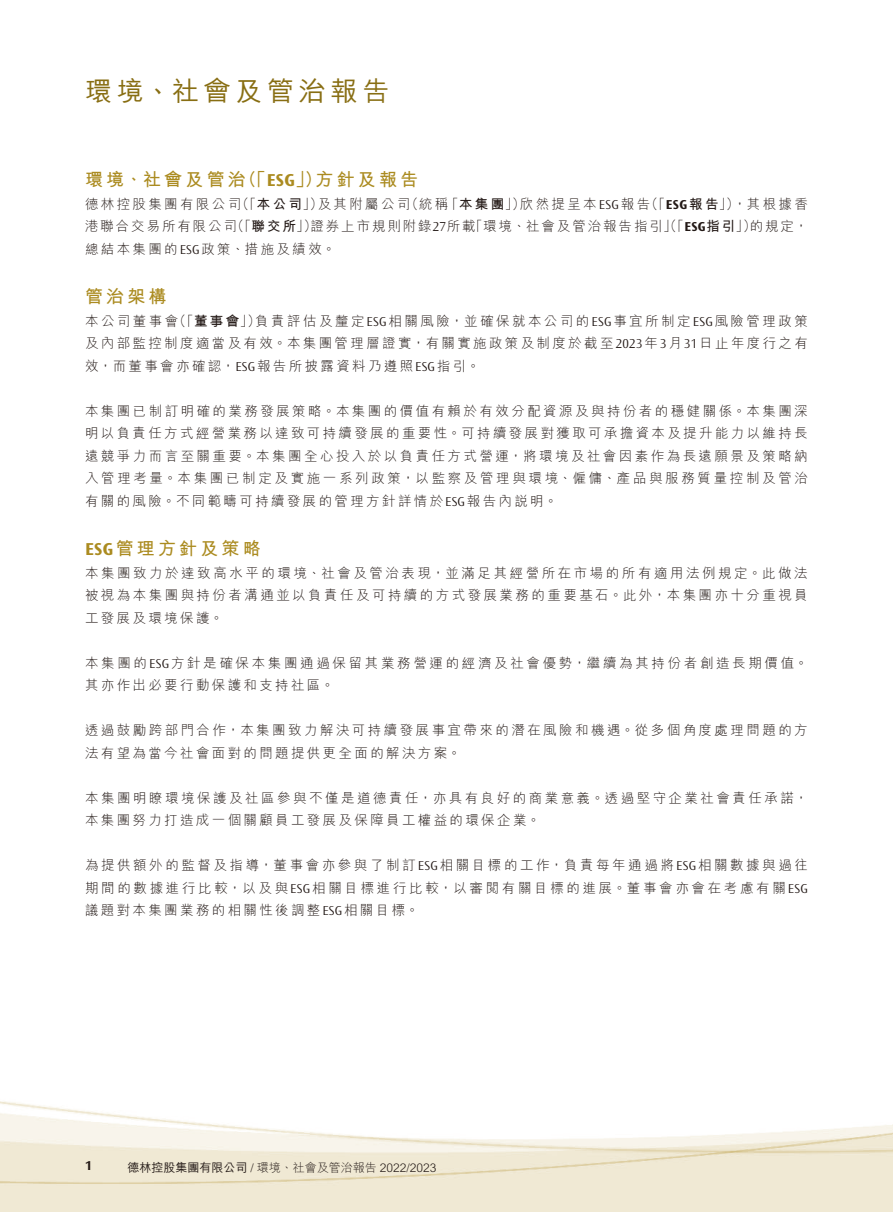
<style>
.page{position:relative;width:893px;height:1212px;background:#fff}
.page>*{position:absolute;margin:0;border:0;box-sizing:border-box;transform-origin:0 0}
.t1{font:500 27px "M Hei HK";letter-spacing:.175em;color:#886e13}
.t2{font:700 18px "M Hei HK";letter-spacing:.175em;color:#ab8b20}
.t3{font:300 13.5px/22.5px "M Hei HK";letter-spacing:.175em;color:#231916}
.t4{font:300 13.5px/22.5px "M Hei HK";letter-spacing:.195em;color:#231916}
.t5{font:300 13.5px "M Hei HK";letter-spacing:.14em;color:#231916}
.t6{font:700 13.5px "Ocean Sans Std";color:#231916}
.t7{font:300 12px "M Hei HK";color:#231916}
.s1{font-family:"Ocean Sans Std"}
.s2{font-weight:700}
.s3{font-family:"Ocean Sans Std";font-weight:700}
.s4{font-weight:500}
</style>
<div class="page">
<h1 class="t1" style="left:85px;top:72px;width:306px">環境、社會及管治報告</h1>
<h2 class="t2" style="left:85px;top:166px;width:162px">環境、社會及管治</h2>
<h2 class="t2" style="left:315px;top:166px;width:104px">方針及報告</h2>
<h2 class="t2" style="left:239px;top:166px;width:85px">（「<span class="s1">ESG</span>」）</h2>
<p class="t3" style="left:236px;top:192px;width:89px">（「<span class="s2">本公司</span>」）</p>
<p class="t3" style="left:405px;top:192px;width:45px">（統稱</p>
<p class="t3" style="left:445px;top:192px;width:82px">「<span class="s2">本集團</span>」）</p>
<p class="t3" style="left:645px;top:192px;width:96px">（「<span class="s3">ESG</span><span class="s2">報告</span>」）</p>
<p class="t3" style="left:318px;top:192px;width:94px">及其附屬公司</p>
<p class="t3" style="left:520px;top:192px;width:132px">欣然提呈本<span class="s1">ESG</span>報告</p>
<p class="t3" style="left:85px;top:192px;width:158px">德林控股集團有限公司</p>
<p class="t3" style="left:733px;top:192px;width:76px">，其根據香</p>
<p class="t3" style="left:231px;top:215px;width:88px">（「<span class="s2">聯交所</span>」）</p>
<p class="t5" style="left:469px;top:219px;width:288px">「環境、社會及管治報告指引」（「<span class="s3">ESG</span><span class="s2">指引</span>」）</p>
<p class="t5" style="left:310px;top:219px;width:167px">證券上市規則附錄<span class="s1">27</span>所載</p>
<p class="t3" style="left:85px;top:215px;width:252px">港聯合交易所有限公司<br>總結本集團的<span class="s1">ESG</span>政策、措施及績效。</p>
<h2 class="t2" style="left:85px;top:283px;width:83px">管治架構</h2>
<p class="t3" style="left:255px;top:309px;width:554px">負責評估及釐定<span class="s1">ESG</span>相關風險，並確保就本公司的<span class="s1">ESG</span>事宜所制定<span class="s1">ESG</span>風險管理政策</p>
<p class="t3" style="left:750px;top:215px;width:60px">的規定，</p>
<p class="t3" style="left:173px;top:309px;width:89px">（「<span class="s2">董事會</span>」）</p>
<p class="t3" style="left:85px;top:309px;width:724px">本公司董事會<br>及內部監控制度適當及有效。本集團管理層證實，有關實施政策及制度於截至<span class="s1">2023</span>年<span class="s1">3</span>月<span class="s1">31</span>日止年度行之有效，而董事會亦確認，<span class="s1">ESG</span>報告所披露資料乃遵照<span class="s1">ESG</span>指引。</p>
<p class="t3" style="left:85px;top:399px;width:724px;text-align:justify">本集團已制訂明確的業務發展策略。本集團的價值有賴於有效分配資源及與持份者的穩健關係。本集團深明以負責任方式經營業務以達致可持續發展的重要性。可持續發展對獲取可承擔資本及提升能力以維持長遠競爭力而言至關重要。本集團全心投入於以負責任方式營運，將環境及社會因素作為長遠願景及策略納入管理考量。本集團已制定及實施一系列政策，以監察及管理與環境、僱傭、產品與服務質量控制及管治有關的風險。不同範疇可持續發展的管理方針詳情於<span class="s1">ESG</span>報告內說明。</p>
<h2 class="t2" style="left:85px;top:535px;width:177px"><span class="s1">ESG</span>管理方針及策略</h2>
<p class="t3" style="left:85px;top:561px;width:724px;text-align:justify">本集團致力於達致高水平的環境、社會及管治表現，並滿足其經營所在市場的所有適用法例規定。此做法被視為本集團與持份者溝通並以負責任及可持續的方式發展業務的重要基石。此外，本集團亦十分重視員工發展及環境保護。</p>
<p class="t4" style="left:85px;top:651px;width:725px">本集團的<span class="s1">ESG</span>方針是確保本集團通過保留其業務營運的經濟及社會優勢，繼續為其持份者創造長期價值。其亦作出必要行動保護和支持社區。</p>
<p class="t3" style="left:85px;top:719px;width:724px">透過鼓勵跨部門合作，本集團致力解決可持續發展事宜帶來的潛在風險和機遇。從多個角度處理問題的方法有望為當今社會面對的問題提供更全面的解決方案。</p>
<p class="t3" style="left:85px;top:786px;width:724px">本集團明瞭環境保護及社區參與不僅是道德責任，亦具有良好的商業意義。透過堅守企業社會責任承諾，本集團努力打造成一個關顧員工發展及保障員工權益的環保企業。</p>
<p class="t3" style="left:85px;top:854px;width:724px;text-align:justify">為提供額外的監督及指導，董事會亦參與了制訂<span class="s1">ESG</span>相關目標的工作，負責每年通過將<span class="s1">ESG</span>相關數據與過往期間的數據進行比較，以及與<span class="s1">ESG</span>相關目標進行比較，以審閱有關目標的進展。董事會亦會在考慮有關<span class="s1">ESG</span>議題對本集團業務的相關性後調整<span class="s1">ESG</span>相關目標。</p>
<p class="t6" style="left:85px;top:1158px;width:9px">1</p>
<p class="t7" style="left:128px;top:1161px;width:311px"><span class="s4">德林控股集團有限公司</span> / 環境、社會及管治報告 2022/2023</p>
</div>
